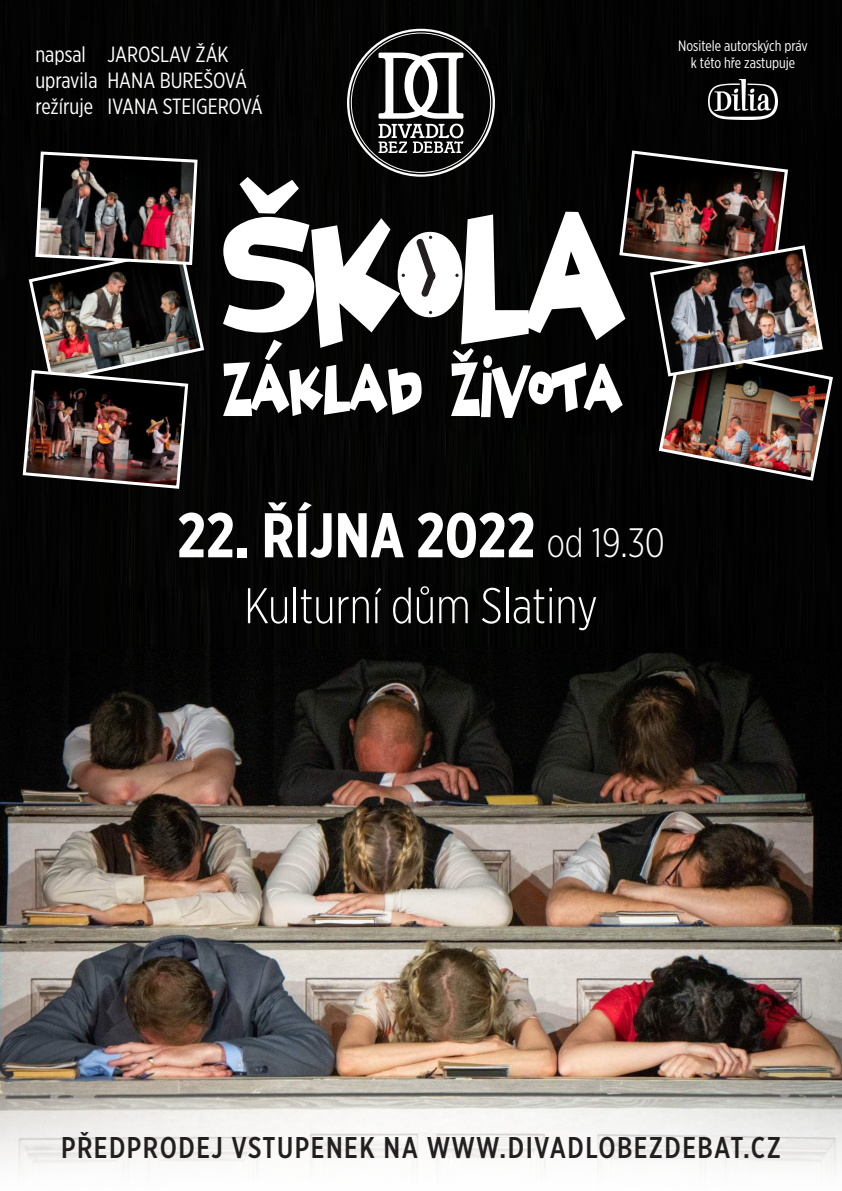
<style>
.page{position:relative;width:842px;height:1191px;background:#fff}
.page>*{position:absolute;margin:0;border:0;box-sizing:border-box;transform-origin:0 0}
.t1{font:151.5px "Geekabyte 2 CE";color:#fff}
.t2{font:700 63px "Gotham X Narrow";color:#fff}
.t3{font:58.3px "Geekabyte 2 CE";letter-spacing:.01em;color:#fff}
.t4{font:300 50px "Gotham X Narrow";color:#fff}
.t5{font:500 30px "Gotham X Narrow";letter-spacing:.05em;color:#231f20}
.t6{font:22px/26.4px "Gotham X Narrow";color:#fff}
.t7{font:15px/17px "Gotham X Narrow";color:#fff;text-align:center}
.s1{font-size:163.1px}
.s2{font-weight:300;font-size:41px}
</style>
<div class="page">
<img style="left:0;top:0;width:842px;height:1171px">
<svg style="left:378px;top:53px;width:85px;height:100px"></svg>
<img style="left:709px;top:79px;width:68px;height:41px">
<img style="left:21px;top:150px;width:185px;height:340px">
<img style="left:618px;top:149px;width:217px;height:333px">
<div style="left:415px;top:259px;width:29px;height:37px;background:#fff"></div>
<svg style="left:411px;top:233px;width:30px;height:69px"></svg>
<svg style="left:455px;top:274px;width:4px;height:3px"></svg>
<p class="t6" style="left:35px;top:40px;width:229px">napsal JAROSLAV ŽÁK upravila HANA BUREŠOVÁ režíruje IVANA STEIGEROVÁ</p>
<p class="t1" style="left:223px;top:145px;width:402px"><span class="s1">Š</span>KOLA</p>
<p class="t3" style="left:224px;top:338px;width:399px">ZÁKLAD ŽIVOTA</p>
<p class="t7" style="left:678px;top:37px;width:131px">Nositele autorských práv k této hře zastupuje</p>
<p class="t2" style="left:177px;top:496px;width:490px">22. ŘÍJNA 2022 <span class="s2">od 19.30</span></p>
<p class="t4" style="left:244px;top:576px;width:355px">Kulturní dům Slatiny</p>
<p class="t5" style="left:61px;top:1129px;width:721px">PŘEDPRODEJ VSTUPENEK NA WWW.DIVADLOBEZDEBAT.CZ</p>
</div>
